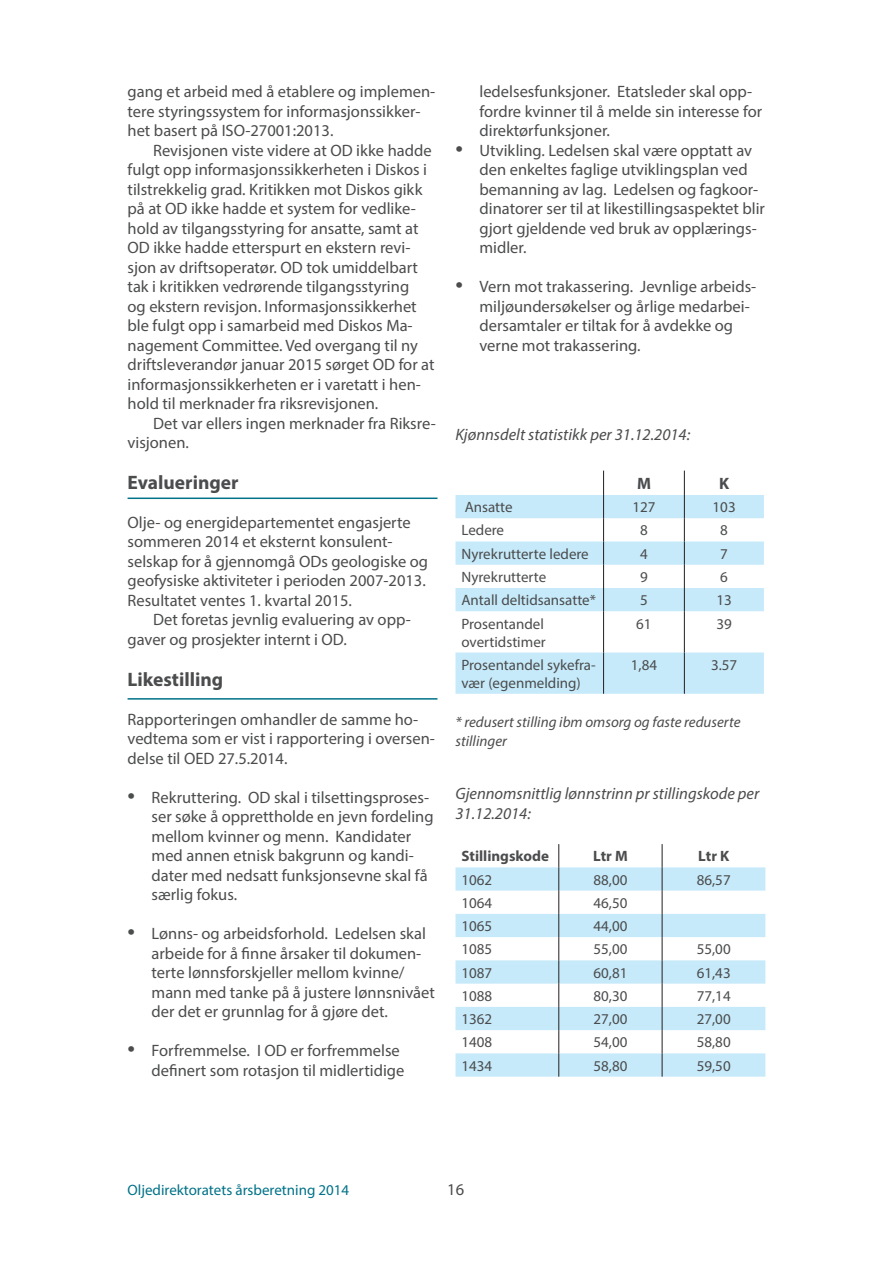
<style>
.page{position:relative;width:893px;height:1263px;background:#fff}
.page>*{position:absolute;margin:0;border:0;box-sizing:border-box;transform-origin:0 0}
.underoverkrift{font:700 19.5px "Myriad Pro";color:#4b4c4d}
.innrykk_brød{font:16.5px/19.5px "Myriad Pro";color:#4b4c4d}
.Brødtekst{font:16.5px/19.5px "Myriad Pro";color:#4b4c4d}
.Brødtekst-2{font:italic 16.5px/19.5px "Myriad Pro";color:#4b4c4d}
.Brødtekst-3{font:700 16.5px "Myriad Pro";color:#4b4c4d}
.Brødtekst-4{font:15px/18px "Myriad Pro";color:#4b4c4d}
.Brødtekst-5{font:italic 15px/19.5px "Myriad Pro";color:#4b4c4d}
.t1{font:15px "Myriad Pro";color:#017288}
.Brødtekst-6{font:700 15px "Myriad Pro";color:#4b4c4d}
.s1{font-size:27px}
</style>
<div class="page">
<svg style="left:455px;top:495px;width:309px;height:199px;fill:#c6eafa"></svg>
<svg style="left:603px;top:471px;width:1px;height:140px"></svg>
<svg style="left:684px;top:471px;width:1px;height:140px"></svg>
<hr style="left:603px;top:611px;width:1px;height:41px;background:#231f20">
<hr style="left:684px;top:611px;width:1px;height:41px;background:#231f20">
<hr style="left:603px;top:652px;width:1px;height:42px;background:#231f20">
<hr style="left:684px;top:652px;width:1px;height:42px;background:#231f20">
<svg style="left:455px;top:867px;width:310px;height:210px;fill:#c6eafa"></svg>
<svg style="left:558px;top:844px;width:1px;height:233px"></svg>
<svg style="left:662px;top:844px;width:1px;height:233px"></svg>
<hr style="left:128px;top:497px;width:309px;height:2px;background:#017288">
<hr style="left:128px;top:698px;width:309px;height:2px;background:#017288">
<p class="Brødtekst" style="left:128px;top:82px;width:309px">gang et arbeid med å etablere og implemen&shy;tere styringssystem for informasjonssikker&shy;het basert på ISO-27001:2013.</p>
<p class="innrykk_brød" style="left:128px;top:140px;width:308px;text-indent:26px">Revisjonen viste videre at OD ikke hadde fulgt opp informasjonssikkerheten i Diskos i tilstrekkelig grad. Kritikken mot Diskos gikk på at OD ikke hadde et system for vedlike&shy;hold av tilgangsstyring for ansatte, samt at OD ikke hadde etterspurt en ekstern revi&shy;sjon av driftsoperatør. OD tok umiddelbart tak i kritikken vedrørende tilgangsstyring<br>og ekstern revisjon. Informasjonssikkerhet ble fulgt opp i samarbeid med Diskos Ma&shy;nagement Committee. Ved overgang til ny driftsleverandør januar 2015 sørget OD for at informasjonssikkerheten er i varetatt i hen&shy;hold til merknader fra riksrevisjonen.</p>
<p class="innrykk_brød" style="left:128px;top:413px;width:310px;text-indent:26px">Det var ellers ingen merknader fra Riksre&shy;visjonen.</p>
<p class="underoverkrift" style="left:128px;top:470px;width:112px">Evalueringer</p>
<p class="Brødtekst" style="left:128px;top:512px;width:302px">Olje- og energidepartementet engasjerte sommeren 2014 et eksternt konsulent&shy;selskap for å gjennomgå ODs geologiske og geofysiske aktiviteter i perioden 2007-2013.<br>Resultatet ventes 1. kvartal 2015.</p>
<p class="innrykk_brød" style="left:128px;top:610px;width:285px;text-indent:26px">Det foretas jevnlig evaluering av opp&shy;gaver og prosjekter internt i OD.</p>
<p class="underoverkrift" style="left:128px;top:666px;width:97px">Likestilling</p>
<p class="Brødtekst" style="left:128px;top:709px;width:309px">Rapporteringen omhandler de samme ho&shy;vedtema som er vist i rapportering i oversen&shy;delse til OED 27.5.2014.</p>
<p class="innrykk_brød" style="left:152px;top:787px;width:284px;text-indent:-24px"><span class="s1">•</span> Rekruttering. OD skal i tilsettingsproses&shy;ser søke å opprettholde en jevn fordeling mellom kvinner og menn. Kandidater med annen etnisk bakgrunn og kandi&shy;dater med nedsatt funksjonsevne skal få særlig fokus.</p>
<p class="innrykk_brød" style="left:152px;top:923px;width:285px;text-indent:-24px"><span class="s1">•</span> Lønns- og arbeidsforhold. Ledelsen skal arbeide for å finne årsaker til dokumen&shy;terte lønnsforskjeller mellom kvinne/ mann med tanke på å justere lønnsnivået der det er grunnlag for å gjøre det.</p>
<p class="innrykk_brød" style="left:128px;top:1040px;width:278px;text-align:right"><span class="s1">•</span> Forfremmelse. I OD er forfremmelse definert som rotasjon til midlertidige</p>
<p class="innrykk_brød" style="left:479px;top:82px;width:284px">ledelsesfunksjoner. Etatsleder skal opp&shy;fordre kvinner til å melde sin interesse for direktørfunksjoner.</p>
<p class="innrykk_brød" style="left:479px;top:140px;width:287px;text-indent:-24px"><span class="s1">•</span> Utvikling. Ledelsen skal være opptatt av den enkeltes faglige utviklingsplan ved bemanning av lag. Ledelsen og fagkoor&shy;dinatorer ser til at likestillingsaspektet blir gjort gjeldende ved bruk av opplærings&shy;midler.</p>
<p class="innrykk_brød" style="left:479px;top:277px;width:278px;text-indent:-24px"><span class="s1">•</span> Vern mot trakassering. Jevnlige arbeids&shy;miljøundersøkelser og årlige medarbei&shy;dersamtaler er tiltak for å avdekke og verne mot trakassering.</p>
<p class="Brødtekst-2" style="left:455px;top:425px;width:236px">Kjønnsdelt statistikk per 31.12.2014:</p>
<p class="Brødtekst-3" style="left:637px;top:473px;width:15px">M</p>
<p class="Brødtekst-3" style="left:719px;top:473px;width:12px">K</p>
<p class="Brødtekst-4" style="left:465px;top:498px;width:49px">Ansatte</p>
<p class="Brødtekst-4" style="left:632px;top:498px;width:25px">127</p>
<p class="Brødtekst-4" style="left:713px;top:498px;width:25px">103</p>
<p class="Brødtekst-4" style="left:461px;top:521px;width:44px">Ledere</p>
<p class="Brødtekst-4" style="left:640px;top:521px;width:9px">8</p>
<p class="Brødtekst-4" style="left:720px;top:521px;width:9px">8</p>
<p class="Brødtekst-4" style="left:461px;top:544px;width:129px">Nyrekrutterte ledere</p>
<p class="Brødtekst-4" style="left:640px;top:544px;width:9px">4</p>
<p class="Brødtekst-4" style="left:720px;top:544px;width:9px">7</p>
<p class="Brødtekst-4" style="left:461px;top:568px;width:86px">Nyrekrutterte</p>
<p class="Brødtekst-4" style="left:640px;top:568px;width:9px">9</p>
<p class="Brødtekst-4" style="left:720px;top:568px;width:9px">6</p>
<p class="Brødtekst-4" style="left:461px;top:591px;width:136px">Antall deltidsansatte*</p>
<p class="Brødtekst-4" style="left:640px;top:591px;width:9px">5</p>
<p class="Brødtekst-4" style="left:716px;top:591px;width:17px">13</p>
<p class="Brødtekst-4" style="left:461px;top:614px;width:84px">Prosentandel</p>
<p class="Brødtekst-4" style="left:461px;top:632px;width:86px">overtidstimer</p>
<p class="Brødtekst-4" style="left:636px;top:614px;width:17px">61</p>
<p class="Brødtekst-4" style="left:716px;top:614px;width:17px">39</p>
<p class="Brødtekst-4" style="left:461px;top:655px;width:136px">Prosentandel sykefra&shy;vær (egenmelding)</p>
<p class="Brødtekst-4" style="left:631px;top:655px;width:28px">1,84</p>
<p class="Brødtekst-4" style="left:711px;top:655px;width:28px">3.57</p>
<p class="Brødtekst-5" style="left:455px;top:712px;width:286px">* redusert stilling ibm omsorg og faste reduserte stillinger</p>
<p class="Brødtekst-2" style="left:455px;top:783px;width:305px">Gjennomsnittlig lønnstrinn pr stillingskode per<br>31.12.2014:</p>
<p class="Brødtekst-6" style="left:461px;top:846px;width:89px">Stillingskode</p>
<p class="Brødtekst-6" style="left:593px;top:846px;width:36px">Ltr M</p>
<p class="Brødtekst-6" style="left:698px;top:846px;width:33px">Ltr K</p>
<p class="Brødtekst-4" style="left:461px;top:870px;width:32px">1062</p>
<p class="Brødtekst-4" style="left:593px;top:870px;width:35px">88,00</p>
<p class="Brødtekst-4" style="left:697px;top:870px;width:35px">86,57</p>
<p class="Brødtekst-4" style="left:461px;top:894px;width:32px">1064</p>
<p class="Brødtekst-4" style="left:593px;top:894px;width:35px">46,50</p>
<p class="Brødtekst-4" style="left:461px;top:917px;width:32px">1065</p>
<p class="Brødtekst-4" style="left:593px;top:917px;width:35px">44,00</p>
<p class="Brødtekst-4" style="left:461px;top:940px;width:32px">1085</p>
<p class="Brødtekst-4" style="left:593px;top:940px;width:35px">55,00</p>
<p class="Brødtekst-4" style="left:697px;top:940px;width:35px">55,00</p>
<p class="Brødtekst-4" style="left:461px;top:963px;width:32px">1087</p>
<p class="Brødtekst-4" style="left:593px;top:963px;width:35px">60,81</p>
<p class="Brødtekst-4" style="left:697px;top:963px;width:35px">61,43</p>
<p class="Brødtekst-4" style="left:461px;top:987px;width:32px">1088</p>
<p class="Brødtekst-4" style="left:593px;top:987px;width:35px">80,30</p>
<p class="Brødtekst-4" style="left:697px;top:987px;width:35px">77,14</p>
<p class="Brødtekst-4" style="left:461px;top:1010px;width:32px">1362</p>
<p class="Brødtekst-4" style="left:593px;top:1010px;width:35px">27,00</p>
<p class="Brødtekst-4" style="left:697px;top:1010px;width:35px">27,00</p>
<p class="Brødtekst-4" style="left:461px;top:1033px;width:32px">1408</p>
<p class="Brødtekst-4" style="left:593px;top:1033px;width:35px">54,00</p>
<p class="Brødtekst-4" style="left:697px;top:1033px;width:35px">58,80</p>
<p class="Brødtekst-4" style="left:461px;top:1056px;width:32px">1434</p>
<p class="Brødtekst-4" style="left:593px;top:1056px;width:35px">58,80</p>
<p class="Brødtekst-4" style="left:697px;top:1056px;width:35px">59,50</p>
<p class="t1" style="left:128px;top:1181px;width:223px">Oljedirektoratets årsberetning 2014</p>
<p class="innrykk_brød" style="left:447px;top:1179px;width:18px">16</p>
</div>
